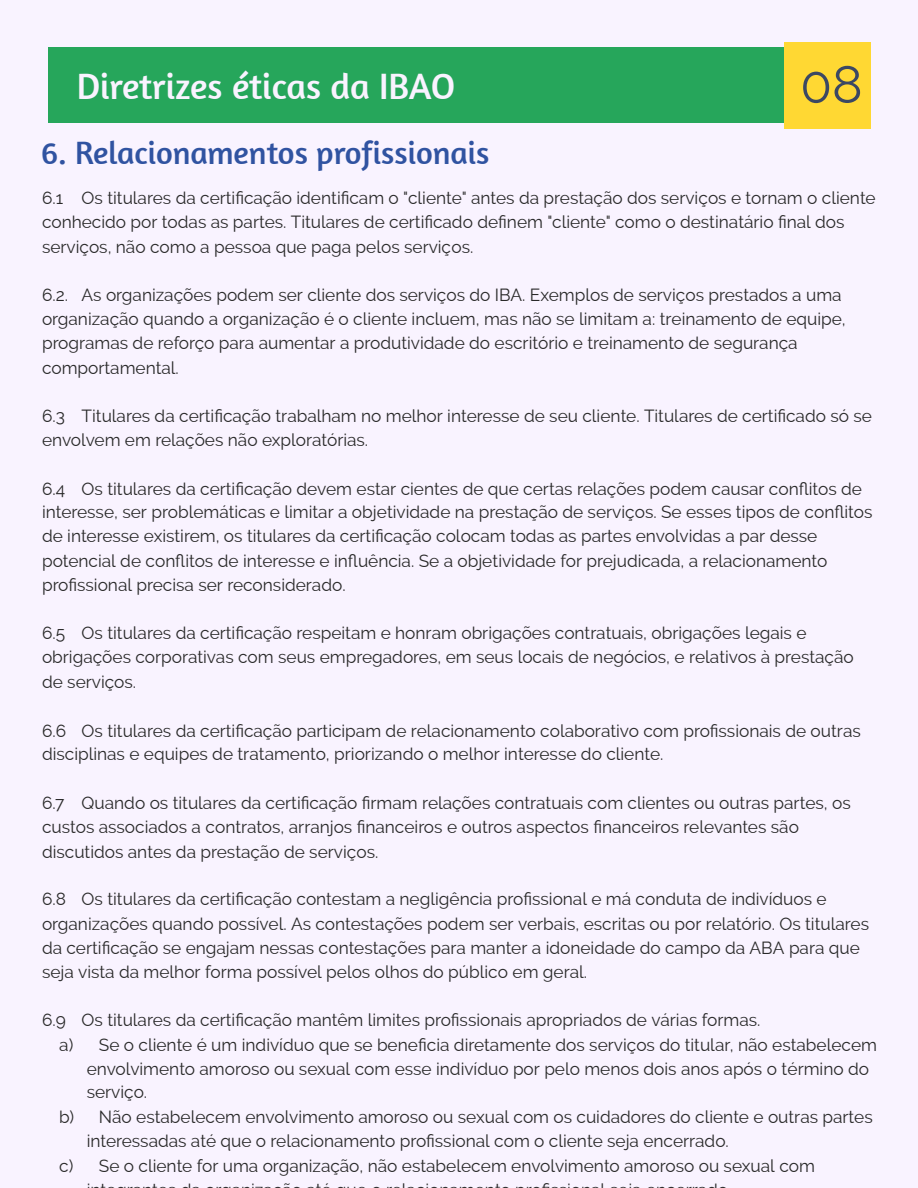
<style>
.page{position:relative;width:918px;height:1188px;background:#f9f3ff}
.page>*{position:absolute;margin:0;border:0;box-sizing:border-box;transform-origin:0 0}
.t1{font:51.9px "Raleway";color:#3c4863}
.t2{font:36.75px "Amaranth";color:#f9f3ff}
.t3{font:32.4px "Amaranth";color:#3053a1}
.t4{font:17.25px/24.3px "Raleway";color:#292929}
</style>
<div class="page">
<div style="left:49px;top:48px;width:820px;height:75px;background:#26a65b"></div>
<div style="left:784px;top:42px;width:86px;height:87px;background:#ffd833"></div>
<h2 class="t2" style="left:77px;top:65px;width:380px">Diretrizes éticas da IBAO</h2>
<h1 class="t1" style="left:800px;top:54px;width:64px">08</h1>
<h3 class="t3" style="left:41px;top:134px;width:450px">6. Relacionamentos profissionais</h3>
<p class="t4" style="left:42px;top:186px;width:835px">6.1 Os titulares da certificação identificam o "cliente" antes da prestação dos serviços e tornam o cliente conhecido por todas as partes. Titulares de certificado defi nem "cliente" como o destinatário fi nal dos serviços, não como a pessoa que paga pelos serviços.</p>
<p class="t4" style="left:42px;top:283px;width:805px">6.2. As organizações podem ser cliente dos serviços do IBA. Exemplos de serviços prestados a uma organização quando a organização é o cliente incluem, mas não se limitam a: treinamento de equipe, programas de reforço para aumentar a produtividade do escritório e treinamento de segurança comportamental.</p>
<p class="t4" style="left:42px;top:404px;width:831px;line-height:23.7px">6.3 Titulares da certificação trabalham no melhor interesse de seu cliente. Titulares de certificado só se envolvem em relações não exploratórias.</p>
<p class="t4" style="left:42px;top:477px;width:832px">6.4 Os titulares da certificação devem estar cientes de que certas relações podem causar conflitos de interesse, ser problemáticas e limitar a objetividade na prestação de serviços. Se esses tipos de conflitos de interesse existirem, os titulares da certificação colocam todas as partes envolvidas a par desse potencial de conflitos de interesse e influência. Se a objetividade for prejudicada, a relacionamento profissional precisa ser reconsiderado.</p>
<p class="t4" style="left:42px;top:621px;width:813px">6.5 Os titulares da certificação respeitam e honram obrigações contratuais, obrigações legais e obrigações corporativas com seus empregadores, em seus locais de negócios, e relativos à prestação de serviços.</p>
<p class="t4" style="left:42px;top:719px;width:820px;line-height:23.7px">6.6 Os titulares da certificação participam de relacionamento colaborativo com profissionais de outras disciplinas e equipes de tratamento, priorizando o melhor interesse do cliente.</p>
<p class="t4" style="left:42px;top:791px;width:810px">6.7 Quando os titulares da certificação fi rmam relações contratuais com clientes ou outras partes, os custos associados a contratos, arranjos fi nanceiros e outros aspectos fi nanceiros relevantes são discutidos antes da prestação de serviços.</p>
<p class="t4" style="left:42px;top:887px;width:829px">6.8 Os titulares da certificação contestam a negligência profissional e má conduta de indivíduos e organizações quando possível. As contestações podem ser verbais, escritas ou por relatório. Os titulares da certificação se engajam nessas contestações para manter a idoneidade do campo da ABA para que seja vista da melhor forma possível pelos olhos do público em geral.</p>
<p class="t4" style="left:42px;top:1008px;width:720px">6.9 Os titulares da certificação mantêm limites profissionais apropriados de várias formas.</p>
<p class="t4" style="left:59px;top:1033px;width:819px">a) Se o cliente é um indivíduo que se beneficia diretamente dos serviços do titular, não estabelecem</p>
<p class="t4" style="left:87px;top:1056px;width:784px">envolvimento amoroso ou sexual com esse indivíduo por pelo menos dois anos após o término do</p>
<p class="t4" style="left:87px;top:1080px;width:62px">serviço.</p>
<p class="t4" style="left:59px;top:1105px;width:815px">b) Não estabelecem envolvimento amoroso ou sexual com os cuidadores do cliente e outras partes</p>
<p class="t4" style="left:87px;top:1129px;width:644px">interessadas até que o relacionamento profissional com o cliente seja encerrado.</p>
<p class="t4" style="left:59px;top:1154px;width:757px">c) Se o cliente for uma organização, não estabelecem envolvimento amoroso ou sexual com</p>
</div>
